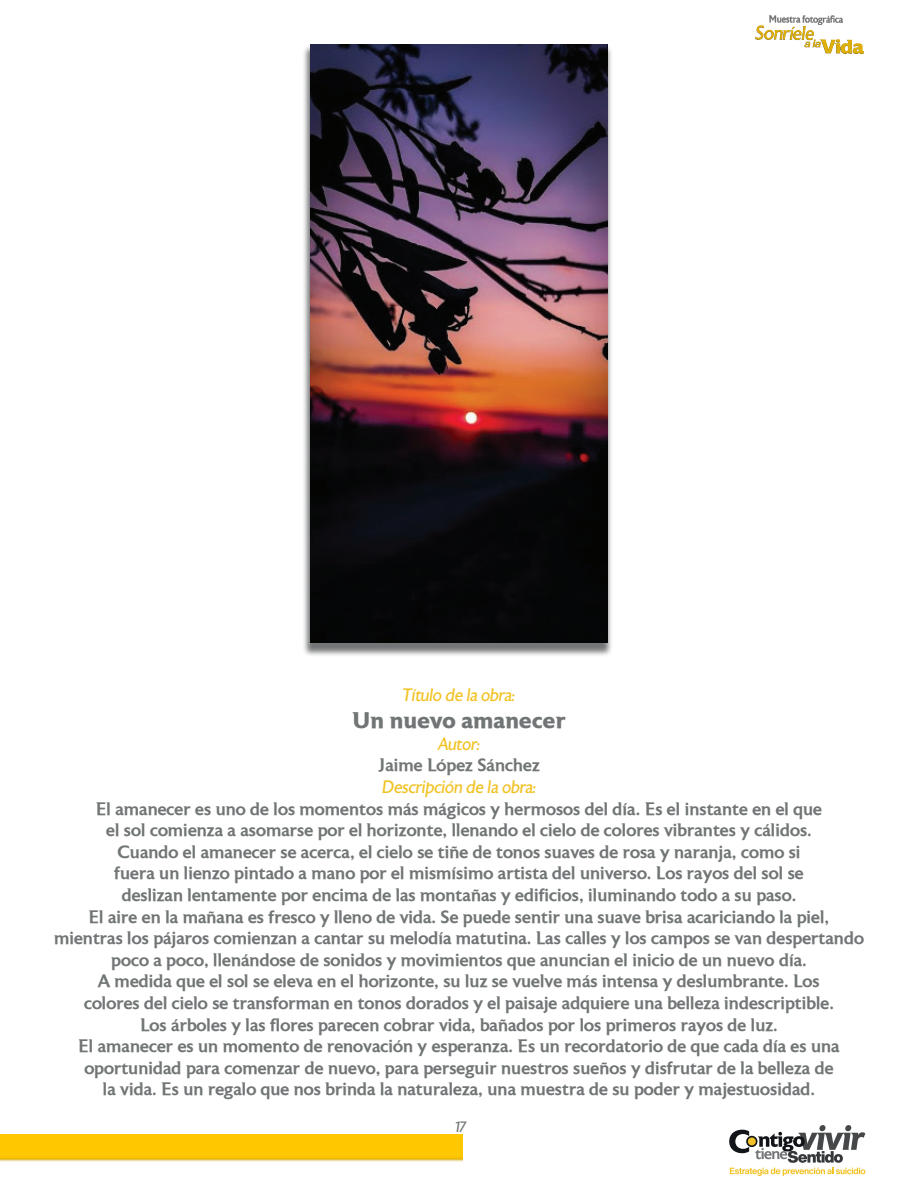
<style>
.page{position:relative;width:918px;height:1188px;background:#fff}
.page>*{position:absolute;margin:0;border:0;box-sizing:border-box;transform-origin:0 0}
.OBRA{font:700 22.5px "Astoria";letter-spacing:.01em;color:#717576}
.Ficha_dato{font:500 18px/21.6px "Astoria";color:#717576;text-align:center}
.t1{font:italic 18px "Astoria";letter-spacing:-.025em;color:#f2c327}
.t2{font:italic 15px "Astoria";color:#717576}
</style>
<div class="page">
<img style="left:0;top:1134px;width:463px;height:28px">
<svg style="left:729px;top:1125px;width:136px;height:51px"></svg>
<img style="left:770px;top:15px;width:73px;height:9px">
<img style="left:756px;top:25px;width:108px;height:29px">
<div style="left:302px;top:44px;width:311px;height:613px;background:#454749;opacity:.75"></div>
<img style="left:311px;top:44px;width:296px;height:598px">
<p class="t1" style="left:403px;top:686px;width:114px">Título de la obra:</p>
<p class="OBRA" style="left:352px;top:707px;width:215px">Un nuevo amanecer</p>
<p class="t1" style="left:438px;top:734px;width:43px">Autor:</p>
<p class="Ficha_dato" style="left:378px;top:755px;width:163px">Jaime López Sánchez</p>
<p class="t1" style="left:382px;top:778px;width:156px">Descripción de la obra:</p>
<p class="Ficha_dato" style="left:96px;top:798px;width:728px">El amanecer es uno de los momentos más mágicos y hermosos del día. Es el instante en el que el sol comienza a asomarse por el horizonte, llenando el cielo de colores vibrantes y cálidos.</p>
<p class="Ficha_dato" style="left:114px;top:841px;width:691px">Cuando el amanecer se acerca, el cielo se tiñe de tonos suaves de rosa y naranja, como si fuera un lienzo pintado a mano por el mismísimo artista del universo. Los rayos del sol se deslizan lentamente por encima de las montañas y edificios, iluminando todo a su paso.</p>
<p class="Ficha_dato" style="left:54px;top:906px;width:812px">El aire en la mañana es fresco y lleno de vida. Se puede sentir una suave brisa acariciando la piel, mientras los pájaros comienzan a cantar su melodía matutina. Las calles y los campos se van despertando poco a poco, llenándose de sonidos y movimientos que anuncian el inicio de un nuevo día.</p>
<p class="Ficha_dato" style="left:84px;top:971px;width:751px">A medida que el sol se eleva en el horizonte, su luz se vuelve más intensa y deslumbrante. Los colores del cielo se transforman en tonos dorados y el paisaje adquiere una belleza indescriptible.<br>Los árboles y las flores parecen cobrar vida, bañados por los primeros rayos de luz.</p>
<p class="Ficha_dato" style="left:78px;top:1036px;width:763px">El amanecer es un momento de renovación y esperanza. Es un recordatorio de que cada día es una oportunidad para comenzar de nuevo, para perseguir nuestros sueños y disfrutar de la belleza de la vida. Es un regalo que nos brinda la naturaleza, una muestra de su poder y majestuosidad.</p>
<p class="t2" style="left:455px;top:1119px;width:13px">17</p>
</div>
